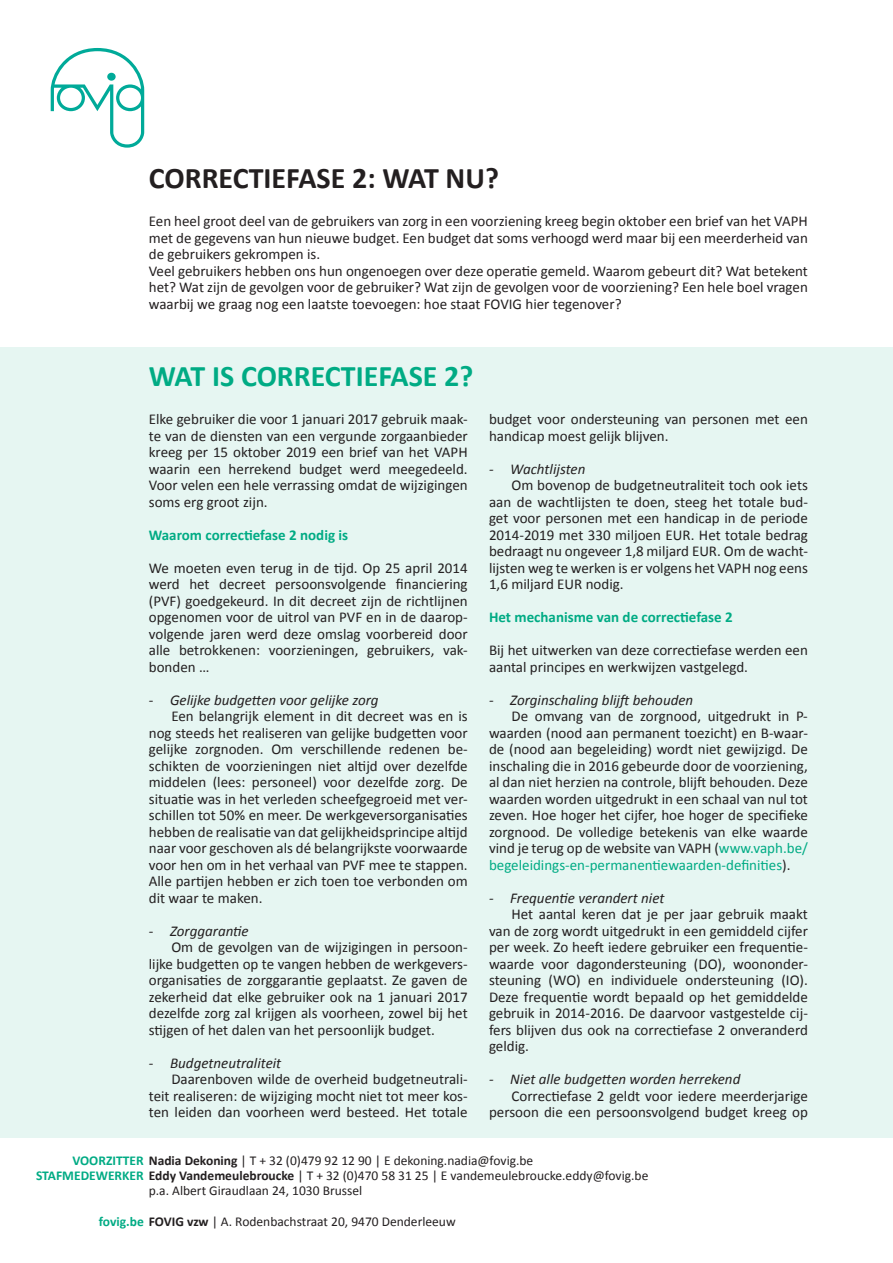
<style>
.page{position:relative;width:893px;height:1263px;background:#fff}
.page>*{position:absolute;margin:0;border:0;box-sizing:border-box;transform-origin:0 0}
.hoofdstuk{font:700 30px "Calibri";color:#231f20}
.hoofdstuk-2{font:700 30px "Calibri";color:#00ab84}
.t1{font:15px/16.5px "Calibri";color:#231f20;text-align:justify}
.italic{font:italic 15px "Calibri";color:#231f20}
.tussentitels{font:700 15px "Calibri";color:#00ab84}
.t2{font:13.5px "Calibri";color:#231f20}
.s1{color:#00ab84}
.s2{font-weight:700;color:#00ab84}
.s3{font-weight:700}
</style>
<div class="page">
<div style="left:0;top:347px;width:893px;height:791px;background:#e6f6f2"></div>
<svg style="left:51px;top:48px;width:93px;height:100px"></svg>
<div style="left:107px;top:73px;width:9px;height:8px;background:#0a9;border-radius:50%"></div>
<p class="hoofdstuk" style="left:149px;top:159px;width:352px">CORRECTIEFASE 2: WAT NU?</p>
<p class="t1" style="left:149px;top:212px;width:661px">Een heel groot deel van de gebruikers van zorg in een voorziening kreeg begin oktober een brief van het VAPH met de gegevens van hun nieuwe budget. Een budget dat soms verhoogd werd maar bij een meerderheid van de gebruikers gekrompen is.</p>
<p class="t1" style="left:149px;top:262px;width:661px">Veel gebruikers hebben ons hun ongenoegen over deze operatie gemeld. Waarom gebeurt dit? Wat betekent het? Wat zijn de gevolgen voor de gebruiker? Wat zijn de gevolgen voor de voorziening? Een hele boel vragen waarbij we graag nog een laatste toevoegen: hoe staat FOVIG hier tegenover?</p>
<p class="hoofdstuk-2" style="left:149px;top:357px;width:326px">WAT IS CORRECTIEFASE 2?</p>
<p class="t1" style="left:149px;top:410px;width:320px">Elke gebruiker die voor 1 januari 2017 gebruik maak&shy;te van de diensten van een vergunde zorgaanbieder kreeg per 15 oktober 2019 een brief van het VAPH waarin een herrekend budget werd meegedeeld.<br>Voor velen een hele verrassing omdat de wijzigingen soms erg groot zijn.</p>
<p class="tussentitels" style="left:149px;top:525px;width:201px">Waarom correctiefase 2 nodig is</p>
<p class="t1" style="left:149px;top:559px;width:320px">We moeten even terug in de tijd. Op 25 april 2014 werd het decreet persoonsvolgende financiering (PVF) goedgekeurd. In dit decreet zijn de richtlijnen opgenomen voor de uitrol van PVF en in de daarop&shy;volgende jaren werd deze omslag voorbereid door alle betrokkenen: voorzieningen, gebruikers, vak&shy;bonden …</p>
<p class="italic" style="left:149px;top:690px;width:231px">- Gelijke budgetten voor gelijke zorg</p>
<p class="t1" style="left:149px;top:707px;width:320px;text-indent:22px">Een belangrijk element in dit decreet was en is nog steeds het realiseren van gelijke budgetten voor gelijke zorgnoden. Om verschillende redenen be&shy;schikten de voorzieningen niet altijd over dezelfde middelen (lees: personeel) voor dezelfde zorg. De situatie was in het verleden scheefgegroeid met ver&shy;schillen tot 50% en meer. De werkgeversorganisaties hebben de realisatie van dat gelijkheidsprincipe altijd naar voor geschoven als dé belangrijkste voorwaarde voor hen om in het verhaal van PVF mee te stappen.<br>Alle partijen hebben er zich toen toe verbonden om dit waar te maken.</p>
<p class="italic" style="left:149px;top:921px;width:101px">- Zorggarantie</p>
<p class="t1" style="left:149px;top:938px;width:320px;text-indent:22px">Om de gevolgen van de wijzigingen in persoon&shy;lijke budgetten op te vangen hebben de werkgevers&shy;organisaties de zorggarantie geplaatst. Ze gaven de zekerheid dat elke gebruiker ook na 1 januari 2017 dezelfde zorg zal krijgen als voorheen, zowel bij het stijgen of het dalen van het persoonlijk budget.</p>
<p class="italic" style="left:149px;top:1053px;width:134px">- Budgetneutraliteit</p>
<p class="t1" style="left:149px;top:1070px;width:320px;text-indent:22px">Daarenboven wilde de overheid budgetneutrali&shy;teit realiseren: de wijziging mocht niet tot meer kos&shy;ten leiden dan voorheen werd besteed. Het totale</p>
<p class="t1" style="left:489px;top:410px;width:320px">budget voor ondersteuning van personen met een handicap moest gelijk blijven.</p>
<p class="italic" style="left:489px;top:459px;width:98px">- Wachtlijsten</p>
<p class="t1" style="left:489px;top:476px;width:320px;text-indent:22px">Om bovenop de budgetneutraliteit toch ook iets aan de wachtlijsten te doen, steeg het totale bud&shy;get voor personen met een handicap in de periode 2014-2019 met 330 miljoen EUR. Het totale bedrag bedraagt nu ongeveer 1,8 miljard EUR. Om de wacht&shy;lijsten weg te werken is er volgens het VAPH nog eens 1,6 miljard EUR nodig.</p>
<p class="tussentitels" style="left:489px;top:608px;width:245px">Het mechanisme van de correctiefase 2</p>
<p class="t1" style="left:489px;top:641px;width:320px">Bij het uitwerken van deze correctiefase werden een aantal principes en werkwijzen vastgelegd.</p>
<p class="italic" style="left:489px;top:690px;width:206px">- Zorginschaling blijft behouden</p>
<p class="t1" style="left:489px;top:707px;width:320px;text-indent:22px">De omvang van de zorgnood, uitgedrukt in P&shy;waarden (nood aan permanent toezicht) en B-waar&shy;de (nood aan begeleiding) wordt niet gewijzigd. De inschaling die in 2016 gebeurde door de voorziening, al dan niet herzien na controle, blijft behouden. Deze waarden worden uitgedrukt in een schaal van nul tot zeven. Hoe hoger het cijfer, hoe hoger de specifieke zorgnood. De volledige betekenis van elke waarde vind je terug op de website van VAPH (<span class="s1">www.vaph.be/ begeleidings-en-permanentiewaarden-definities</span>).</p>
<p class="italic" style="left:489px;top:888px;width:177px">- Frequentie verandert niet</p>
<p class="t1" style="left:489px;top:905px;width:320px;text-indent:22px">Het aantal keren dat je per jaar gebruik maakt van de zorg wordt uitgedrukt in een gemiddeld cijfer per week. Zo heeft iedere gebruiker een frequentie&shy;waarde voor dagondersteuning (DO), woononder&shy;steuning (WO) en individuele ondersteuning (IO).<br>Deze frequentie wordt bepaald op het gemiddelde gebruik in 2014-2016. De daarvoor vastgestelde cij&shy;fers blijven dus ook na correctiefase 2 onveranderd geldig.</p>
<p class="italic" style="left:489px;top:1070px;width:253px">- Niet alle budgetten worden herrekend</p>
<p class="t1" style="left:489px;top:1087px;width:320px;text-align:right">Correctiefase 2 geldt voor iedere meerderjarige persoon die een persoonsvolgend budget kreeg op</p>
<p class="t2" style="left:72px;top:1152px;width:462px"><span class="s2">VOORZITTER</span> <span class="s3">Nadia Dekoning</span> | T + 32 (0)479 92 12 90 | E dekoning.nadia@fovig.be</p>
<p class="t2" style="left:36px;top:1167px;width:614px"><span class="s2">STAFMEDEWERKER</span> <span class="s3">Eddy Vandemeulebroucke</span> | T + 32 (0)470 58 31 25 | E vandemeulebroucke.eddy@fovig.be</p>
<p class="t2" style="left:149px;top:1182px;width:215px">p.a. Albert Giraudlaan 24, 1030 Brussel</p>
<p class="t2" style="left:99px;top:1213px;width:358px"><span class="s2">fovig.be</span> <span class="s3">FOVIG vzw</span> | A. Rodenbachstraat 20, 9470 Denderleeuw</p>
</div>
